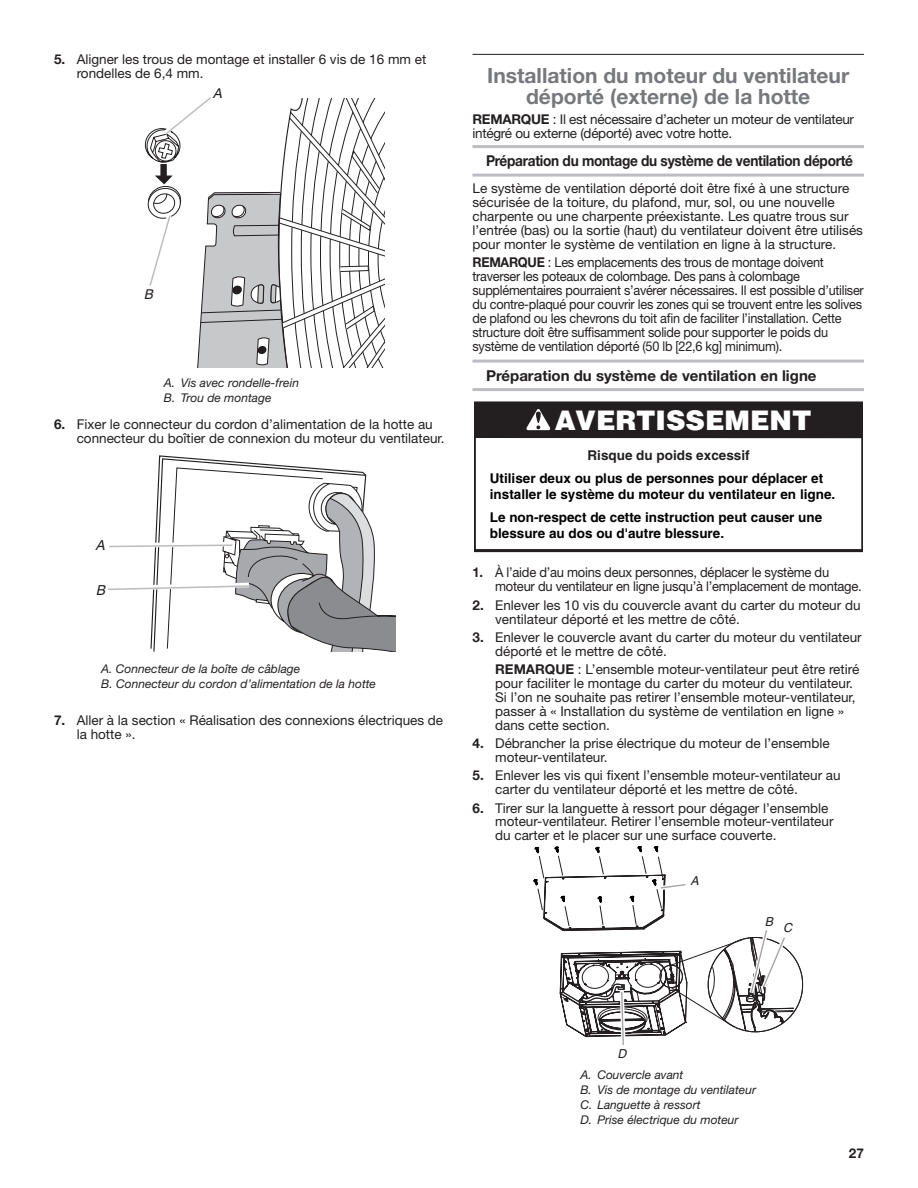
<style>
.page{position:relative;width:918px;height:1188px;background:#fff}
.page>*{position:absolute;margin:0;border:0;box-sizing:border-box;transform-origin:0 0}
.t1{font:900 27px "Helvetica";color:#fff}
.Heading_2{font:700 21px/21px "Helvetica Neue LT Std";color:#76787b;text-align:center}
.Heading_3_Rules{font:700 15px "Helvetica Neue LT Std";letter-spacing:-.02em;color:#231f20;scale:.91 1}
.Heading_3_Rules-2{font:700 15px "Helvetica Neue LT Std";color:#231f20}
.t2{font:italic 13.8px "Helvetica";color:#231f20}
.Body{font:13.5px/13.8px "Helvetica Neue LT Std";color:#231f20}
.Body-2{font:13.5px/13.8px "Helvetica Neue LT Std";letter-spacing:-.02em;color:#231f20;scale:.94 1}
.Body_Indent{font:13.5px/13.8px "Helvetica Neue LT Std";color:#231f20}
.t3{font:700 13.5px/23.2px "Helvetica";color:#000}
.Numbered_List_Start{font:13.5px/13.8px "Helvetica Neue LT Std";letter-spacing:-.02em;color:#231f20;scale:.96 1}
.Body-3{font:13.5px/13.8px "Helvetica Neue LT Std";letter-spacing:-.02em;color:#231f20}
.t4{font:700 13.5px "Helvetica Neue LT Std";color:#231f20}
.t5{font:italic 13.5px "Helvetica";color:#231f20}
.t6{font:italic 12.3px "Helvetica";color:#231f20}
.Table_Callouts{font:italic 12px "Helvetica Neue LT Std";color:#231f20}
.s1{font-family:"Helvetica Neue LT Com";font-weight:700}
.s2{font-weight:700}
.s3{color:#231f20}
</style>
<div class="page">
<hr style="left:472px;top:54px;width:392px;height:1px;background:#231f20">
<hr style="left:472px;top:145px;width:392px;height:3px;background:#bcbdc0">
<hr style="left:472px;top:174px;width:392px;height:3px;background:#bcbdc0">
<hr style="left:472px;top:360px;width:392px;height:3px;background:#bcbdc0">
<hr style="left:472px;top:388px;width:392px;height:3px;background:#bcbdc0">
<svg style="left:144px;top:97px;width:241px;height:271px"></svg>
<svg style="left:474px;top:401px;width:389px;height:151px"></svg>
<div style="left:475px;top:402px;width:388px;height:36px;background:#231f20"></div>
<svg style="left:526px;top:409px;width:25px;height:21px"></svg>
<svg style="left:534px;top:846px;width:269px;height:199px"></svg>
<svg style="left:108px;top:455px;width:287px;height:196px"></svg>
<p class="Body" style="left:77px;top:52px;width:351px;text-indent:-23px"><span class="s1">5.</span> Aligner les trous de montage et installer 6 vis de 16 mm et rondelles de 6,4 mm.</p>
<p class="t5" style="left:213px;top:85px;width:14px">A</p>
<p class="t5" style="left:144px;top:286px;width:14px">B</p>
<p class="Table_Callouts" style="left:164px;top:376px;width:137px">A. Vis avec rondelle-frein</p>
<p class="Table_Callouts" style="left:164px;top:391px;width:109px">B. Trou de montage</p>
<p class="Body" style="left:77px;top:417px;width:369px;text-indent:-23px"><span class="s1">6.</span> Fixer le connecteur du cordon d’alimentation de la hotte au connecteur du boîtier de connexion du moteur du ventilateur.</p>
<p class="t2" style="left:96px;top:537px;width:14px">A</p>
<p class="t2" style="left:96px;top:582px;width:14px">B</p>
<p class="Table_Callouts" style="left:101px;top:661px;width:200px">A. Connecteur de la boîte de câblage</p>
<p class="Table_Callouts" style="left:101px;top:676px;width:276px">B. Connecteur du cordon d’alimentation de la hotte</p>
<p class="Body" style="left:77px;top:713px;width:368px;text-indent:-23px"><span class="s1">7.</span> Aller à la section « Réalisation des connexions électriques de la hotte ».</p>
<h2 class="Heading_2" style="left:487px;top:64px;width:363px">Installation du moteur du ventilateur déporté (externe) de la hotte</h2>
<p class="Body-3" style="left:472px;top:112px;width:383px"><span class="s2">REMARQUE</span> : Il est nécessaire d’acheter un moteur de ventilateur intégré ou externe (déporté) avec votre hotte.</p>
<h3 class="Heading_3_Rules" style="left:486px;top:151px;width:405px">Préparation du montage du système de ventilation déporté</h3>
<p class="Body" style="left:472px;top:182px;width:392px">Le système de ventilation déporté doit être fixé à une structure sécurisée de la toiture, du plafond, mur, sol, ou une nouvelle charpente ou une charpente préexistante. Les quatre trous sur l’entrée (bas) ou la sortie (haut) du ventilateur doivent être utilisés pour monter le système de ventilation en ligne à la structure.</p>
<p class="Body-2" style="left:472px;top:255px;width:418px"><span class="s2">REMARQUE</span> : Les emplacements des trous de montage doivent traverser les poteaux de colombage. Des pans à colombage supplémentaires pourraient s’avérer nécessaires. Il est possible d’utiliser du contre-plaqué pour couvrir les zones qui se trouvent entre les solives de plafond ou les chevrons du toit afin de faciliter l’installation. Cette structure doit être suffisamment solide pour supporter le poids du système de ventilation déporté (50 lb [22,6 kg] minimum).</p>
<h3 class="Heading_3_Rules-2" style="left:486px;top:366px;width:332px">Préparation du système de ventilation en ligne</h3>
<p class="t1" style="left:555px;top:403px;width:258px">AVERTISSEMENT</p>
<p class="t3" style="left:490px;top:443px;width:335px;text-indent:98px"><span class="s3">Risque du poids excessif<br></span>Utiliser deux ou plus de personnes pour déplacer et</p>
<p class="t3" style="left:490px;top:482px;width:347px">installer le système du moteur du ventilateur en ligne.<br>Le non-respect de cette instruction peut causer une</p>
<p class="t3" style="left:490px;top:521px;width:236px">blessure au dos ou d'autre blessure.</p>
<p class="Numbered_List_Start" style="left:495px;top:566px;width:383px;text-indent:-23px"><span class="s1">1.</span> À l’aide d’au moins deux personnes, déplacer le système du moteur du ventilateur en ligne jusqu’à l’emplacement de montage.</p>
<p class="Body" style="left:495px;top:598px;width:367px;text-indent:-23px"><span class="s1">2.</span> Enlever les 10 vis du couvercle avant du carter du moteur du ventilateur déporté et les mettre de côté.</p>
<p class="Body" style="left:495px;top:630px;width:368px;text-indent:-23px"><span class="s1">3.</span> Enlever le couvercle avant du carter du moteur du ventilateur déporté et le mettre de côté.</p>
<p class="Body_Indent" style="left:495px;top:662px;width:366px"><span class="s2">REMARQUE</span> : L’ensemble moteur-ventilateur peut être retiré pour faciliter le montage du carter du moteur du ventilateur.<br>Si l’on ne souhaite pas retirer l’ensemble moteur-ventilateur, passer à « Installation du système de ventilation en ligne » dans cette section.</p>
<p class="Body" style="left:495px;top:736px;width:336px;text-indent:-23px"><span class="s1">4.</span> Débrancher la prise électrique du moteur de l’ensemble moteur-ventilateur.</p>
<p class="Body" style="left:495px;top:768px;width:347px;text-indent:-23px"><span class="s1">5.</span> Enlever les vis qui fixent l’ensemble moteur-ventilateur au carter du ventilateur déporté et les mettre de côté.</p>
<p class="Body" style="left:495px;top:801px;width:340px;text-indent:-23px"><span class="s1">6.</span> Tirer sur la languette à ressort pour dégager l’ensemble moteur-ventilateur. Retirer l’ensemble moteur-ventilateur du carter et le placer sur une surface couverte.</p>
<p class="t6" style="left:690px;top:873px;width:10px">A</p>
<p class="t6" style="left:765px;top:918px;width:29px">B C</p>
<p class="t6" style="left:618px;top:1047px;width:10px">D</p>
<p class="Table_Callouts" style="left:580px;top:1067px;width:104px">A. Couvercle avant</p>
<p class="Table_Callouts" style="left:580px;top:1082px;width:177px">B. Vis de montage du ventilateur</p>
<p class="Table_Callouts" style="left:580px;top:1097px;width:122px">C. Languette à ressort</p>
<p class="Table_Callouts" style="left:580px;top:1112px;width:160px">D. Prise électrique du moteur</p>
<p class="t4" style="left:849px;top:1145px;width:17px">27</p>
</div>
